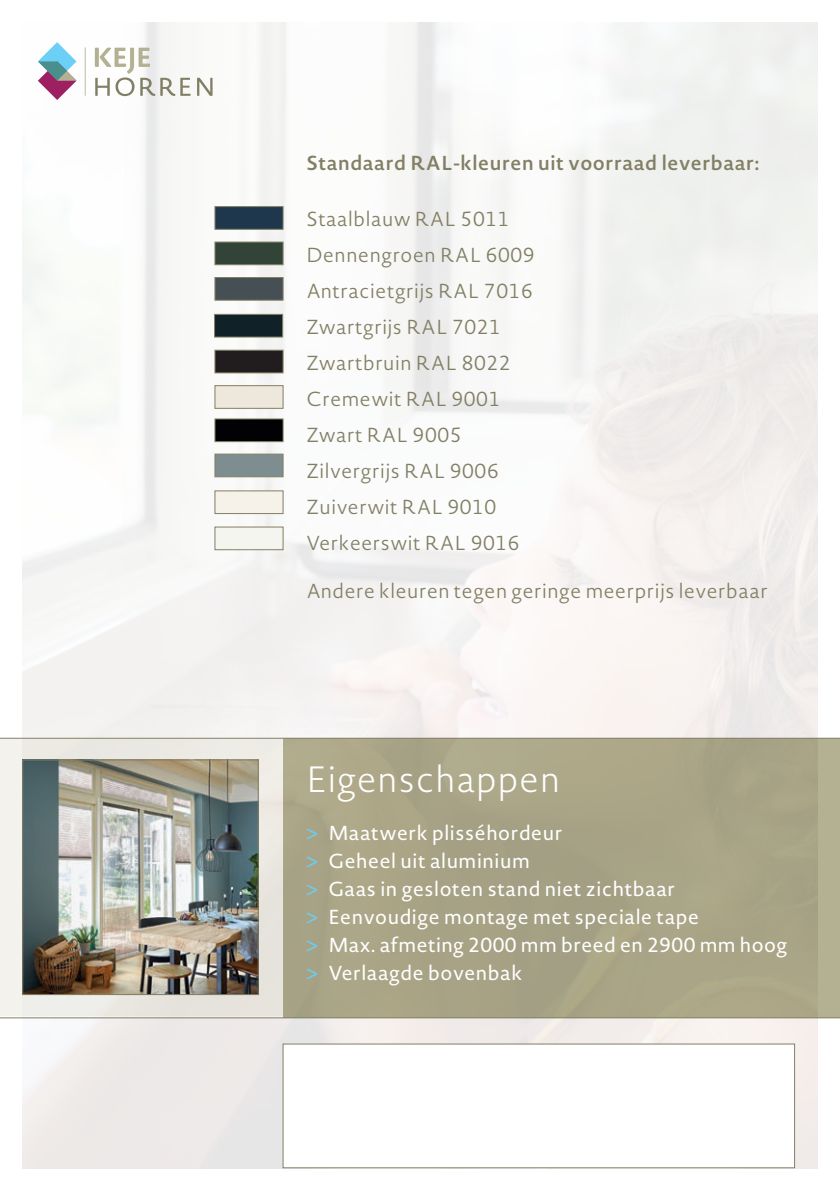
<style>
.page{position:relative;width:840px;height:1191px;background:#fff}
.page>*{position:absolute;margin:0;border:0;box-sizing:border-box;transform-origin:0 0}
.t1{font:200 36px "Novel Sans Rd Pro";letter-spacing:.03em;color:#fff}
.No_Spacing{font:300 20px "Novel Sans Rd Pro";letter-spacing:.03em;color:#827f64}
.No_Spacing-2{font:20px "Novel Sans Rd Pro";letter-spacing:.03em;color:#fff}
.No_Spacing-3{font:600 20px "Novel Sans Rd Pro";letter-spacing:.03em;color:#827f64}
.s1{color:#6bcff6}
</style>
<div class="page">
<img style="left:23px;top:23px;width:793px;height:1145px">
<div style="left:214px;top:314px;width:69px;height:23px;background:#112128;border:1px solid #827f64"></div>
<div style="left:214px;top:242px;width:69px;height:23px;background:#314437;border:1px solid #827f64"></div>
<div style="left:214px;top:277px;width:69px;height:23px;background:#464f54;border:1px solid #827f64"></div>
<div style="left:214px;top:385px;width:69px;height:24px;background:#eee7db;border:1px solid #827f64"></div>
<div style="left:214px;top:490px;width:69px;height:24px;background:#f6f1e9;border:1px solid #827f64"></div>
<div style="left:214px;top:206px;width:69px;height:24px;background:#1f374c;border:1px solid #827f64"></div>
<div style="left:214px;top:350px;width:69px;height:23px;background:#211d1e;border:1px solid #827f64"></div>
<div style="left:214px;top:418px;width:69px;height:24px;background:#020205;border:1px solid #827f64"></div>
<div style="left:214px;top:454px;width:69px;height:23px;background:#7e8d90;border:1px solid #827f64"></div>
<div style="left:214px;top:526px;width:69px;height:24px;background:#f5f5ef;border:1px solid #827f64"></div>
<div style="left:282px;top:1043px;width:512px;height:125px;background:#fff;border:1px solid #827f64"></div>
<svg style="left:0;top:737px;width:283px;height:280px;background:#ebe9e2"></svg>
<div style="left:283px;top:738px;width:556px;height:279px;background:#a9a486"></div>
<hr style="left:0;top:738px;width:839px;height:1px;background:#827f64">
<hr style="left:0;top:1017px;width:839px;height:1px;background:#827f64">
<svg style="left:197px;top:78px;width:15px;height:18px"></svg>
<svg style="left:95px;top:48px;width:95px;height:48px"></svg>
<hr style="left:85px;top:47px;width:1px;height:49px;background:#bdbca8">
<svg style="left:38px;top:42px;width:38px;height:58px"></svg>
<img style="left:24px;top:761px;width:232px;height:232px">
<div style="left:22px;top:759px;width:236px;height:236px;border:1px solid #827f64"></div>
<p class="No_Spacing-3" style="left:306px;top:148px;width:454px">Standaard RAL-kleuren uit voorraad leverbaar:</p>
<p class="No_Spacing" style="left:306px;top:205px;width:204px">Staalblauw RAL 5011</p>
<p class="No_Spacing" style="left:306px;top:241px;width:230px">Dennengroen RAL 6009</p>
<p class="No_Spacing" style="left:306px;top:277px;width:228px">Antracietgrijs RAL 7016</p>
<p class="No_Spacing" style="left:306px;top:313px;width:196px">Zwartgrijs RAL 7021</p>
<p class="No_Spacing" style="left:306px;top:349px;width:205px">Zwartbruin RAL 8022</p>
<p class="No_Spacing" style="left:306px;top:385px;width:195px">Cremewit RAL 9001</p>
<p class="No_Spacing" style="left:306px;top:421px;width:156px">Zwart RAL 9005</p>
<p class="No_Spacing" style="left:306px;top:457px;width:194px">Zilvergrijs RAL 9006</p>
<p class="No_Spacing" style="left:306px;top:493px;width:191px">Zuiverwit RAL 9010</p>
<p class="No_Spacing" style="left:306px;top:529px;width:214px">Verkeerswit RAL 9016</p>
<p class="No_Spacing" style="left:306px;top:577px;width:462px">Andere kleuren tegen geringe meerprijs leverbaar</p>
<p class="t1" style="left:306px;top:753px;width:255px">Eigenschappen</p>
<p class="No_Spacing-2" style="left:306px;top:818px;width:257px"><span class="s1">&gt;</span> Maatwerk plisséhordeur</p>
<p class="No_Spacing-2" style="left:306px;top:846px;width:225px"><span class="s1">&gt;</span> Geheel uit aluminium</p>
<p class="No_Spacing-2" style="left:306px;top:874px;width:370px"><span class="s1">&gt;</span> Gaas in gesloten stand niet zichtbaar</p>
<p class="No_Spacing-2" style="left:306px;top:902px;width:394px"><span class="s1">&gt;</span> Eenvoudige montage met speciale tape</p>
<p class="No_Spacing-2" style="left:306px;top:930px;width:482px"><span class="s1">&gt;</span> Max. afmeting 2000 mm breed en 2900 mm hoog</p>
<p class="No_Spacing-2" style="left:306px;top:958px;width:217px"><span class="s1">&gt;</span> Verlaagde bovenbak</p>
</div>
